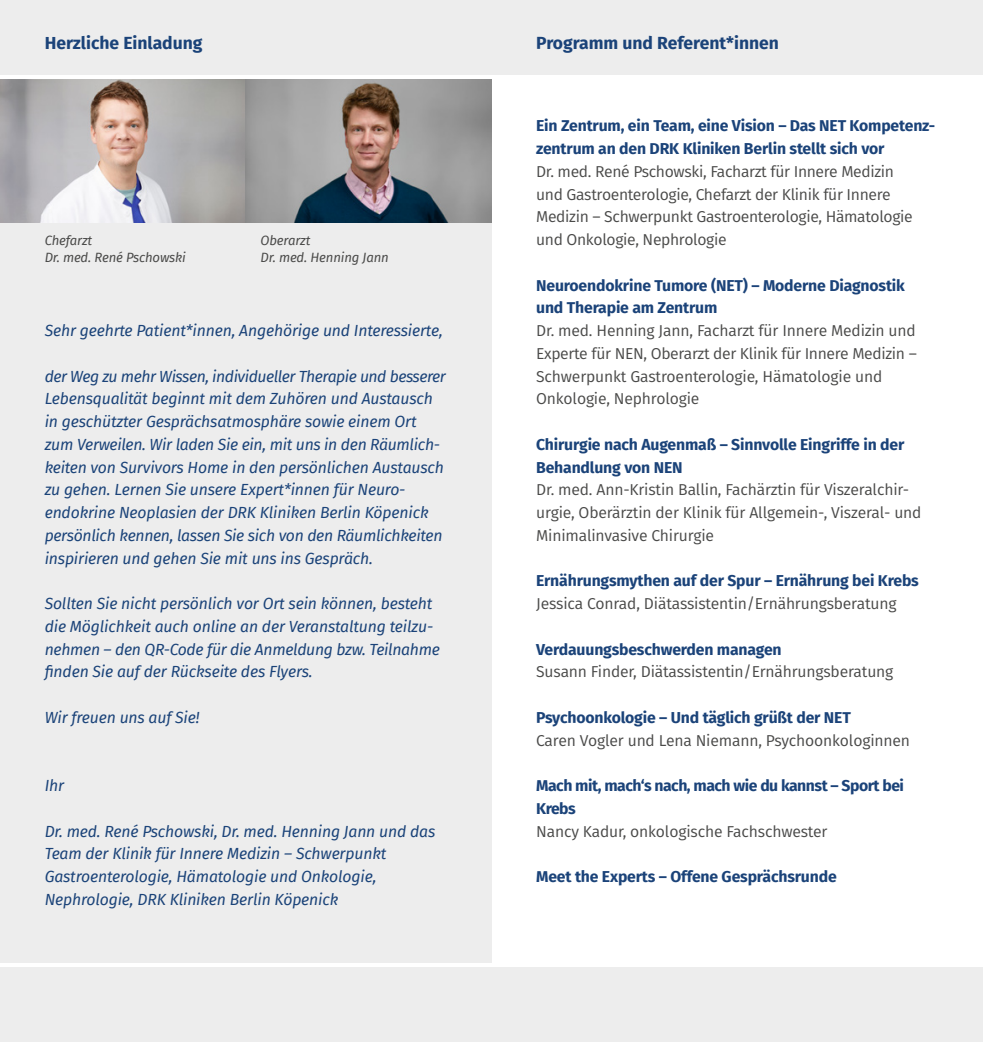
<style>
.page{position:relative;width:983px;height:1042px;background:#fff}
.page>*{position:absolute;margin:0;border:0;box-sizing:border-box;transform-origin:0 0}
.t1{font:700 17.5px "Fira Sans";color:#1b4379}
.t2{font:italic 15.75px/22.8px "Fira Sans";letter-spacing:-.01em;color:#1b4379}
.t3{font:15.75px/22.8px "Fira Sans";letter-spacing:-.01em;color:#4a4a49}
.t4{font:700 15.75px/22.8px "Fira Sans";letter-spacing:-.01em;color:#1b4379}
.t5{font:700 15.75px/22.8px "Fira Sans";letter-spacing:-.03em;color:#1b4379}
.t6{font:italic 13.12px/17.5px "Fira Sans";letter-spacing:-.01em;color:#4a4a49}
</style>
<div class="page">
<div style="left:0;top:0;width:982px;height:74px;background:#ededed"></div>
<div style="left:0;top:79px;width:491px;height:883px;background:#ededed"></div>
<div style="left:0;top:967px;width:982px;height:75px;background:#ededed"></div>
<img style="left:0;top:79px;width:491px;height:143px">
<p class="t1" style="left:45px;top:29px;width:159px">Herzliche Einladung</p>
<p class="t6" style="left:45px;top:231px;width:143px">Chefarzt<br>Dr. med. René Pschowski</p>
<p class="t6" style="left:260px;top:231px;width:130px">Oberarzt<br>Dr. med. Henning Jann</p>
<p class="t2" style="left:45px;top:319px;width:399px">Sehr geehrte Patient*innen, Angehörige und Interessierte,</p>
<p class="t2" style="left:45px;top:364px;width:402px">der Weg zu mehr Wissen, individueller Therapie und besserer Lebensqualität beginnt mit dem Zuhören und Austausch in geschützter Gesprächsatmosphäre sowie einem Ort zum Verweilen. Wir laden Sie ein, mit uns in den Räumlich&shy;keiten von Survivors Home in den persönlichen Austausch zu gehen. Lernen Sie unsere Expert*innen für Neuro&shy;endokrine Neoplasien der DRK Kliniken Berlin Köpenick persönlich kennen, lassen Sie sich von den Räumlichkeiten inspirieren und gehen Sie mit uns ins Gespräch.</p>
<p class="t2" style="left:45px;top:592px;width:397px">Sollten Sie nicht persönlich vor Ort sein können, besteht die Möglichkeit auch online an der Veranstaltung teilzu&shy;nehmen – den QR-Code für die Anmeldung bzw. Teilnahme finden Sie auf der Rückseite des Flyers.</p>
<p class="t2" style="left:45px;top:705px;width:156px">Wir freuen uns auf Sie!</p>
<p class="t2" style="left:45px;top:774px;width:21px">Ihr</p>
<p class="t2" style="left:45px;top:819px;width:392px">Dr. med. René Pschowski, Dr. med. Henning Jann und das Team der Klinik für Innere Medizin – Schwerpunkt Gastroenterologie, Hämatologie und Onkologie, Nephrologie, DRK Kliniken Berlin Köpenick</p>
<p class="t1" style="left:536px;top:28px;width:244px">Programm und Referent*innen</p>
<p class="t4" style="left:536px;top:113px;width:400px">Ein Zentrum, ein Team, eine Vision – Das NET Kompetenz&shy;zentrum an den DRK Kliniken Berlin stellt sich vor</p>
<p class="t3" style="left:536px;top:160px;width:378px">Dr. med. René Pschowski, Facharzt für Innere Medizin und Gastroenterologie, Chefarzt der Klinik für Innere Medizin – Schwerpunkt Gastroenterologie, Hämatologie und Onkologie, Nephrologie</p>
<p class="t4" style="left:536px;top:273px;width:370px">Neuroendokrine Tumore (NET) – Moderne Diagnostik und Therapie am Zentrum</p>
<p class="t3" style="left:536px;top:319px;width:382px">Dr. med. Henning Jann, Facharzt für Innere Medizin und Experte für NEN, Oberarzt der Klinik für Innere Medizin – Schwerpunkt Gastroenterologie, Hämatologie und Onkologie, Nephrologie</p>
<p class="t4" style="left:536px;top:432px;width:369px">Chirurgie nach Augenmaß – Sinnvolle Eingriffe in der<br>Behandlung von NEN</p>
<p class="t3" style="left:536px;top:478px;width:387px">Dr. med. Ann-Kristin Ballin, Fachärztin für Viszeralchir&shy;urgie, Oberärztin der Klinik für Allgemein-, Viszeral- und<br>Minimalinvasive Chirurgie</p>
<p class="t4" style="left:536px;top:568px;width:384px">Ernährungsmythen auf der Spur – Ernährung bei Krebs</p>
<p class="t3" style="left:536px;top:592px;width:362px">Jessica Conrad, Diätassistentin/Ernährungsberatung</p>
<p class="t4" style="left:536px;top:636px;width:247px">Verdauungsbeschwerden managen</p>
<p class="t3" style="left:536px;top:660px;width:358px">Susann Finder, Diätassistentin/Ernährungsberatung</p>
<p class="t4" style="left:536px;top:705px;width:316px">Psychoonkologie – Und täglich grüßt der NET</p>
<p class="t3" style="left:536px;top:728px;width:375px">Caren Vogler und Lena Niemann, Psychoonkologinnen</p>
<p class="t5" style="left:536px;top:773px;width:369px">Mach mit, mach‘s nach, mach wie du kannst – Sport bei<br>Krebs</p>
<p class="t3" style="left:536px;top:819px;width:293px">Nancy Kadur, onkologische Fachschwester</p>
<p class="t4" style="left:536px;top:864px;width:302px">Meet the Experts – Offene Gesprächsrunde</p>
</div>
